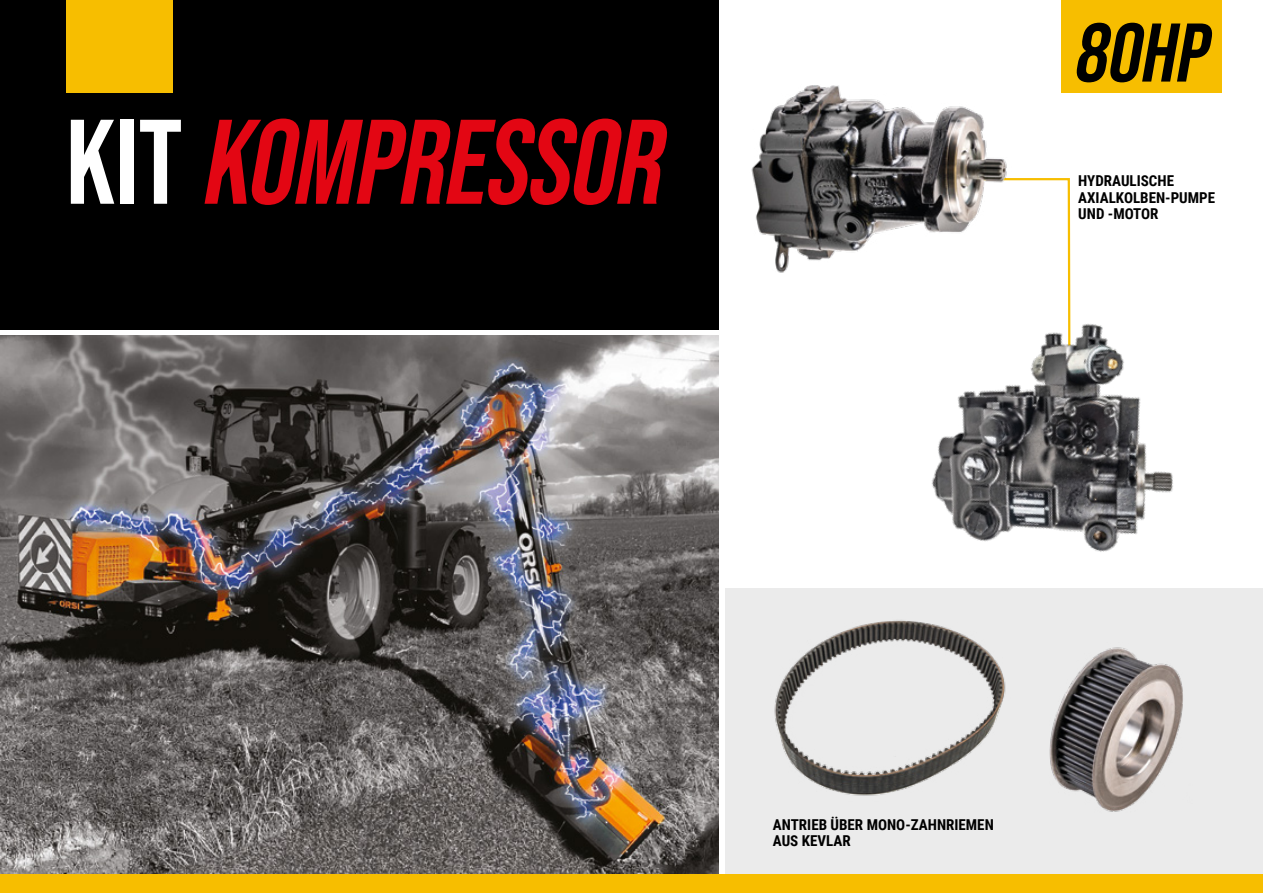
<style>
.page{position:relative;width:1263px;height:893px;background:#fff}
.page>*{position:absolute;margin:0;border:0;box-sizing:border-box;transform-origin:0 0}
.t1{font:italic 120px "Bebas Neue";color:#e30613}
.t2{font:italic 82.95px "Bebas Neue";color:#000}
.t3{font:700 15px/16.5px "Roboto Condensed";color:#000}
.s1{font-style:normal;color:#fff}
</style>
<div class="page">
<div style="left:0;top:0;width:719px;height:532px;background:#000"></div>
<div style="left:0;top:874px;width:1263px;height:19px;background:#f7be00"></div>
<div style="left:725px;top:588px;width:538px;height:286px;background:#ebebeb"></div>
<div style="left:66px;top:0;width:106px;height:92px;background:#f7be00"></div>
<svg style="left:1011px;top:178px;width:60px;height:97px"></svg>
<img style="left:751px;top:85px;width:260px;height:188px">
<div style="left:1062px;top:0;width:160px;height:92px;background:#f7be00"></div>
<img style="left:774px;top:620px;width:232px;height:176px">
<img style="left:1049px;top:647px;width:134px;height:165px">
<img style="left:931px;top:275px;width:242px;height:277px">
<img style="left:0;top:335px;width:719px;height:539px">
<h1 class="t1" style="left:66px;top:94px;width:618px"><span class="s1">K I T</span> KOMPRESSOR</h1>
<h2 class="t2" style="left:1072px;top:6px;width:151px">80HP</h2>
<p class="t3" style="left:1078px;top:172px;width:138px">HYDRAULISCHE<br>AXIALKOLBEN-PUMPE<br>UND -MOTOR</p>
<p class="t3" style="left:773px;top:815px;width:222px">ANTRIEB ÜBER MONO-ZAHNRIEMEN<br>AUS KEVLAR</p>
</div>
